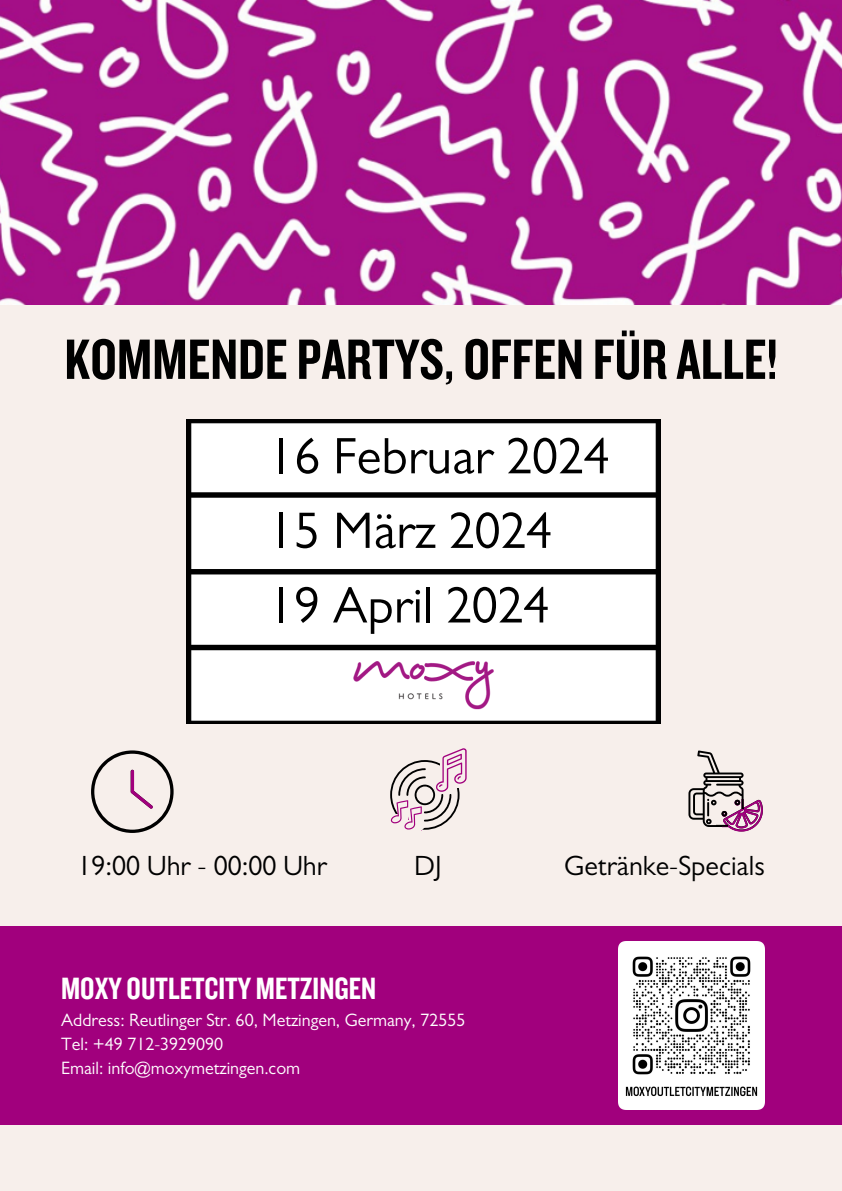
<style>
.page{position:relative;width:842px;height:1191px;background:#f7efeb}
.page>*{position:absolute;margin:0;border:0;box-sizing:border-box;transform-origin:0 0}
.t1{font:59px "Knockout HTF49 Liteweight";color:#000}
.t2{font:51.6px "Gill Sans";color:#000}
.t3{font:32px "Knockout HTF49 Liteweight";color:#fff}
.t4{font:28px "Gill Sans";color:#000}
.t5{font:18px/24px "Gill Sans";color:#fff}
</style>
<div class="page">
<div style="left:0;top:926px;width:842px;height:199px;background:#a1007d"></div>
<svg style="left:91px;top:750px;width:82px;height:83px"></svg>
<svg style="left:390px;top:748px;width:77px;height:83px"></svg>
<svg style="left:688px;top:750px;width:74px;height:82px"></svg>
<img style="left:0;top:0;width:842px;height:305px">
<img style="left:186px;top:419px;width:474px;height:305px">
<img style="left:619px;top:942px;width:145px;height:168px">
<p class="t1" style="left:64px;top:329px;width:715px">KOMMENDE PARTYS, OFFEN FÜR ALLE!</p>
<p class="t2" style="left:268px;top:438px;width:342px">16 Februar 2024</p>
<h2 class="t2" style="left:268px;top:513px;width:285px">15 März 2024</h2>
<h2 class="t2" style="left:268px;top:587px;width:282px">19 April 2024</h2>
<p class="t4" style="left:77px;top:856px;width:251px">19:00 Uhr - 00:00 Uhr</p>
<p class="t4" style="left:414px;top:856px;width:29px">DJ</p>
<p class="t4" style="left:564px;top:856px;width:202px">Getränke-Specials</p>
<h3 class="t3" style="left:61px;top:972px;width:316px">MOXY OUTLETCITY METZINGEN</h3>
<p class="t5" style="left:61px;top:1010px;width:406px">Address: Reutlinger Str. 60, Metzingen, Germany, 72555<br>Tel: +49 712-3929090<br>Email: info@moxymetzingen.com</p>
</div>
